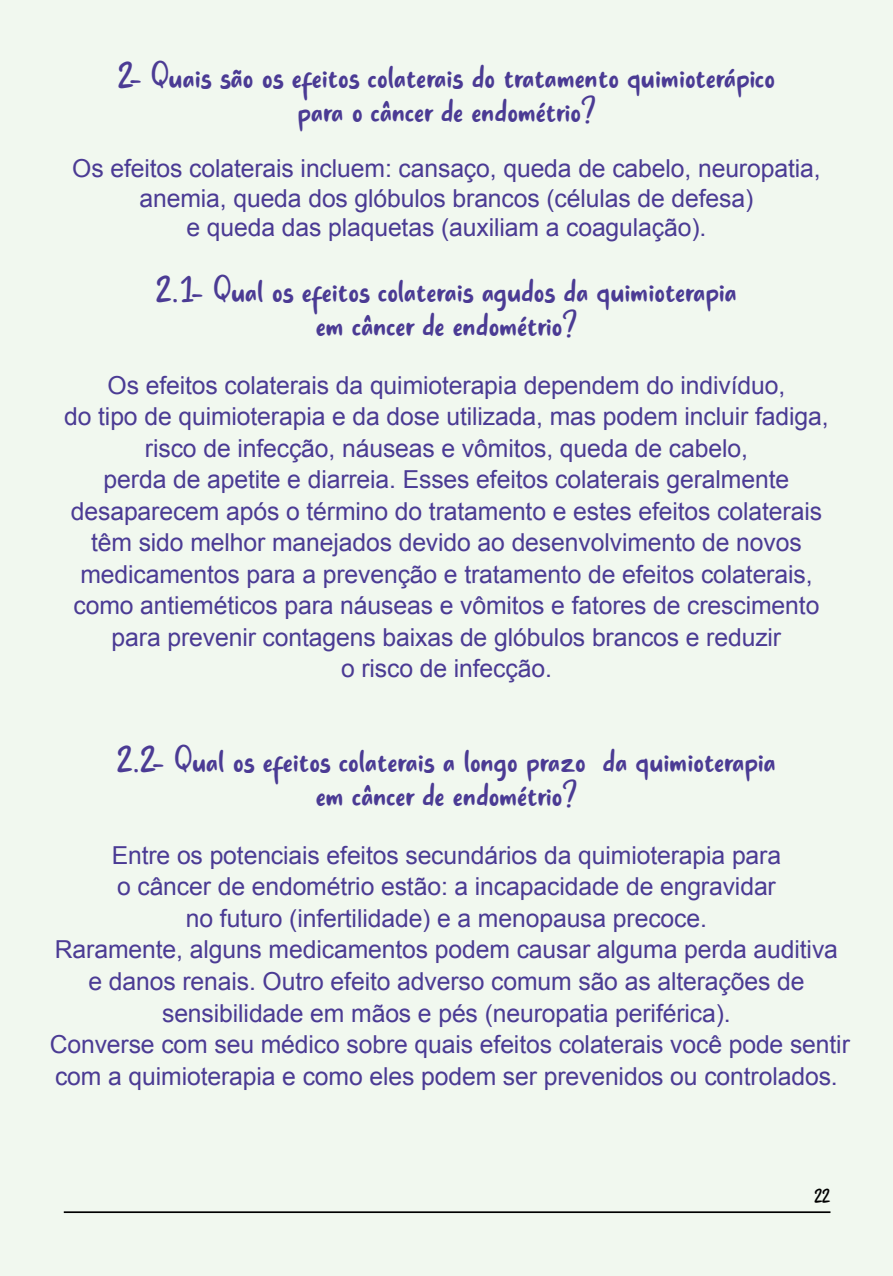
<style>
.page{position:relative;width:893px;height:1276px;background:#f1f8ef}
.page>*{position:absolute;margin:0;border:0;box-sizing:border-box;transform-origin:0 0}
.t1{font:42.75px/33.8px "Always Lovely";color:#4b3b94;text-align:center}
.t2{font:24.75px/31.5px "Arial";letter-spacing:-.005em;color:#4b3b94;text-align:center}
.t3{font:22.5px "Always Lovely";color:#000}
</style>
<div class="page">
<hr style="left:64px;top:1211px;width:766px;height:2px;background:#000">
<h1 class="t1" style="left:118px;top:54px;width:658px">2- Quais são os efeitos colaterais do tratamento quimioterápico para o câncer de endométrio?</h1>
<p class="t2" style="left:72px;top:154px;width:750px;line-height:29.2px">Os efeitos colaterais incluem: cansaço, queda de cabelo, neuropatia, anemia, queda dos glóbulos brancos (células de defesa)<br>e queda das plaquetas (auxiliam a coagulação).</p>
<h1 class="t1" style="left:156px;top:267px;width:582px">2.1- Qual os efeitos colaterais agudos da quimioterapia em câncer de endométrio?</h1>
<p class="t2" style="left:64px;top:369px;width:766px">Os efeitos colaterais da quimioterapia dependem do indivíduo,<br>do tipo de quimioterapia e da dose utilizada, mas podem incluir fadiga, risco de infecção, náuseas e vômitos, queda de cabelo,<br>perda de apetite e diarreia. Esses efeitos colaterais geralmente desaparecem após o término do tratamento e estes efeitos colaterais têm sido melhor manejados devido ao desenvolvimento de novos medicamentos para a prevenção e tratamento de efeitos colaterais, como antieméticos para náuseas e vômitos e fatores de crescimento para prevenir contagens baixas de glóbulos brancos e reduzir<br>o risco de infecção.</p>
<h1 class="t1" style="left:117px;top:738px;width:660px">2.2- Qual os efeitos colaterais a longo prazo da quimioterapia em câncer de endométrio?</h1>
<p class="t2" style="left:50px;top:839px;width:802px">Entre os potenciais efeitos secundários da quimioterapia para<br>o câncer de endométrio estão: a incapacidade de engravidar<br>no futuro (infertilidade) e a menopausa precoce.<br>Raramente, alguns medicamentos podem causar alguma perda auditiva e danos renais. Outro efeito adverso comum são as alterações de sensibilidade em mãos e pés (neuropatia periférica).<br>Converse com seu médico sobre quais efeitos colaterais você pode sentir com a quimioterapia e como eles podem ser prevenidos ou controlados.</p>
<p class="t3" style="left:814px;top:1179px;width:17px">22</p>
</div>
